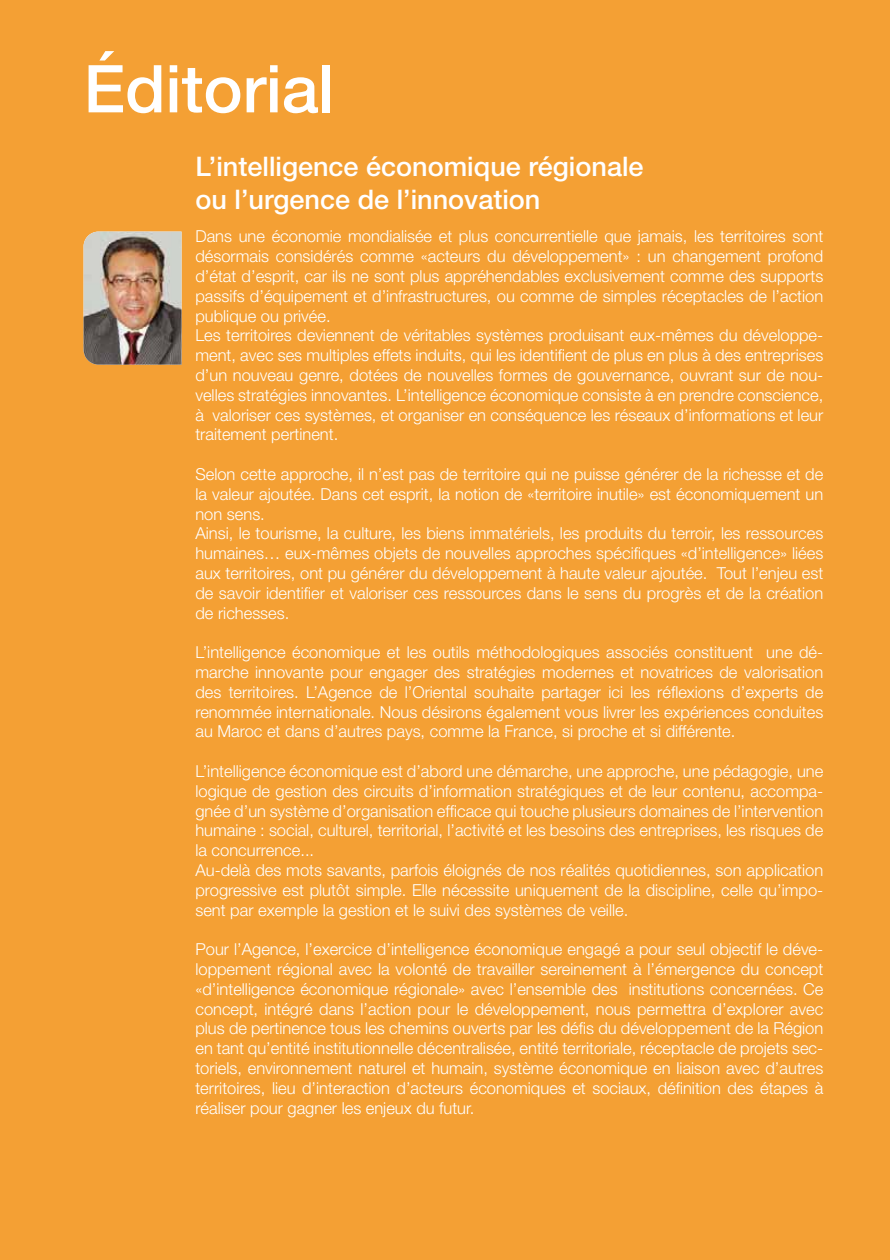
<style>
.page{position:relative;width:890px;height:1260px;background:#fff}
.page>*{position:absolute;margin:0;border:0;box-sizing:border-box;transform-origin:0 0}
.t1{font:500 66px "Helvetica Neue";color:#fff}
.t2{font:500 27px/32.4px "Helvetica Neue";color:#fff}
.t3{font:300 16.5px/19.8px "Helvetica Neue";color:#fff}
</style>
<div class="page">
<div style="left:0;top:0;width:889px;height:1260px;background:#f4a034"></div>
<img style="left:83px;top:232px;width:98px;height:133px">
<h1 class="t1" style="left:83px;top:65px;width:252px">Éditorial</h1>
<h2 class="t2" style="left:195px;top:153px;width:449px">L’intelligence économique régionale ou l’urgence de l’innovation</h2>
<p class="t3" style="left:195px;top:228px;width:629px">Dans une économie mondialisée et plus concurrentielle que jamais, les territoires sont désormais considérés comme «acteurs du développement» : un changement profond d’état d’esprit, car ils ne sont plus appréhendables exclusivement comme des supports passifs d’équipement et d’infrastructures, ou comme de simples réceptacles de l’action publique ou privée.<br>Les territoires deviennent de véritables systèmes produisant eux-mêmes du développe&shy;ment, avec ses multiples effets induits, qui les identifient de plus en plus à des entreprises d’un nouveau genre, dotées de nouvelles formes de gouvernance, ouvrant sur de nou&shy;velles stratégies innovantes. L’intelligence économique consiste à en prendre conscience, à valoriser ces systèmes, et organiser en conséquence les réseaux d’informations et leur traitement pertinent.</p>
<p class="t3" style="left:195px;top:466px;width:629px">Selon cette approche, il n’est pas de territoire qui ne puisse générer de la richesse et de la valeur ajoutée. Dans cet esprit, la notion de «territoire inutile» est économiquement un non sens.<br>Ainsi, le tourisme, la culture, les biens immatériels, les produits du terroir, les ressources humaines… eux-mêmes objets de nouvelles approches spécifiques «d’intelligence» liées aux territoires, ont pu générer du développement à haute valeur ajoutée. Tout l’enjeu est de savoir identifier et valoriser ces ressources dans le sens du progrès et de la création de richesses.</p>
<p class="t3" style="left:195px;top:644px;width:629px;text-align:justify">L’intelligence économique et les outils méthodologiques associés constituent une dé&shy;marche innovante pour engager des stratégies modernes et novatrices de valorisation des territoires. L’Agence de l’Oriental souhaite partager ici les réflexions d’experts de renommée internationale. Nous désirons également vous livrer les expériences conduites au Maroc et dans d’autres pays, comme la France, si proche et si différente.</p>
<p class="t3" style="left:195px;top:763px;width:629px">L’intelligence économique est d’abord une démarche, une approche, une pédagogie, une logique de gestion des circuits d’information stratégiques et de leur contenu, accompa&shy;gnée d’un système d’organisation efficace qui touche plusieurs domaines de l’intervention humaine : social, culturel, territorial, l’activité et les besoins des entreprises, les risques de la concurrence...<br>Au-delà des mots savants, parfois éloignés de nos réalités quotidiennes, son application progressive est plutôt simple. Elle nécessite uniquement de la discipline, celle qu’impo&shy;sent par exemple la gestion et le suivi des systèmes de veille.</p>
<p class="t3" style="left:195px;top:941px;width:629px;text-align:justify">Pour l’Agence, l’exercice d’intelligence économique engagé a pour seul objectif le déve&shy;loppement régional avec la volonté de travailler sereinement à l’émergence du concept «d’intelligence économique régionale» avec l’ensemble des institutions concernées. Ce concept, intégré dans l’action pour le développement, nous permettra d’explorer avec plus de pertinence tous les chemins ouverts par les défis du développement de la Région en tant qu’entité institutionnelle décentralisée, entité territoriale, réceptacle de projets sec&shy;toriels, environnement naturel et humain, système économique en liaison avec d’autres territoires, lieu d’interaction d’acteurs économiques et sociaux, définition des étapes à réaliser pour gagner les enjeux du futur.</p>
</div>
